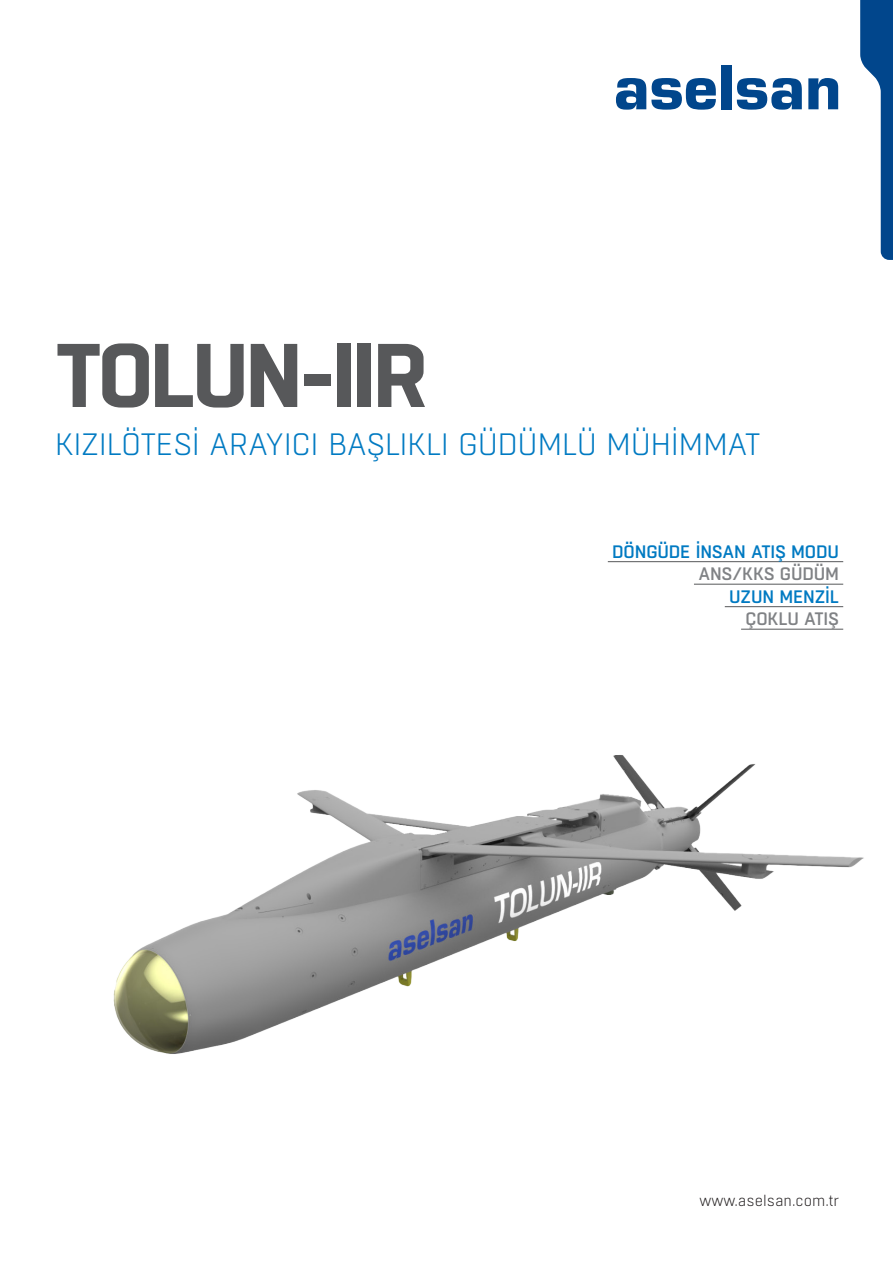
<style>
.page{position:relative;width:893px;height:1263px;background:#fff}
.page>*{position:absolute;margin:0;border:0;box-sizing:border-box;transform-origin:0 0}
.t1{font:700 90px "Boxed";letter-spacing:-.04em;color:#57585a}
.t2{font:300 30.9px "Boxed";letter-spacing:-.015em;color:#007ac2}
.t3{font:500 18px "Boxed";letter-spacing:-.01em;color:#007ac2}
.t4{font:500 18px "Boxed";letter-spacing:-.01em;color:#808285}
.t5{font:300 15px "Boxed";color:#231f20}
</style>
<div class="page">
<svg style="left:616px;top:78px;width:100px;height:32px"></svg>
<div style="left:721px;top:65px;width:10px;height:44px;background:#01468c"></div>
<svg style="left:737px;top:78px;width:65px;height:32px"></svg>
<svg style="left:808px;top:78px;width:30px;height:31px"></svg>
<svg style="left:860px;top:0;width:33px;height:260px"></svg>
<hr style="left:608px;top:561px;width:235px;height:1px;background:#57585a">
<hr style="left:694px;top:584px;width:149px;height:1px;background:#57585a">
<hr style="left:725px;top:606px;width:118px;height:1px;background:#57585a">
<hr style="left:741px;top:629px;width:102px;height:1px;background:#57585a">
<img style="left:113px;top:755px;width:751px;height:299px">
<p class="t1" style="left:55px;top:315px;width:376px">TOLUN-IIR</p>
<p class="t2" style="left:55px;top:425px;width:707px">KIZILÖTESİ ARAYICI BAŞLIKLI GÜDÜMLÜ MÜHİMMAT</p>
<p class="t3" style="left:612px;top:540px;width:228px">DÖNGÜDE İNSAN ATIŞ MODU</p>
<p class="t4" style="left:698px;top:562px;width:142px">ANS/KKS GÜDÜM</p>
<p class="t3" style="left:729px;top:585px;width:111px">UZUN MENZİL</p>
<p class="t4" style="left:745px;top:607px;width:95px">ÇOKLU ATIŞ</p>
<p class="t5" style="left:700px;top:1191px;width:141px">www.aselsan.com.tr</p>
</div>
